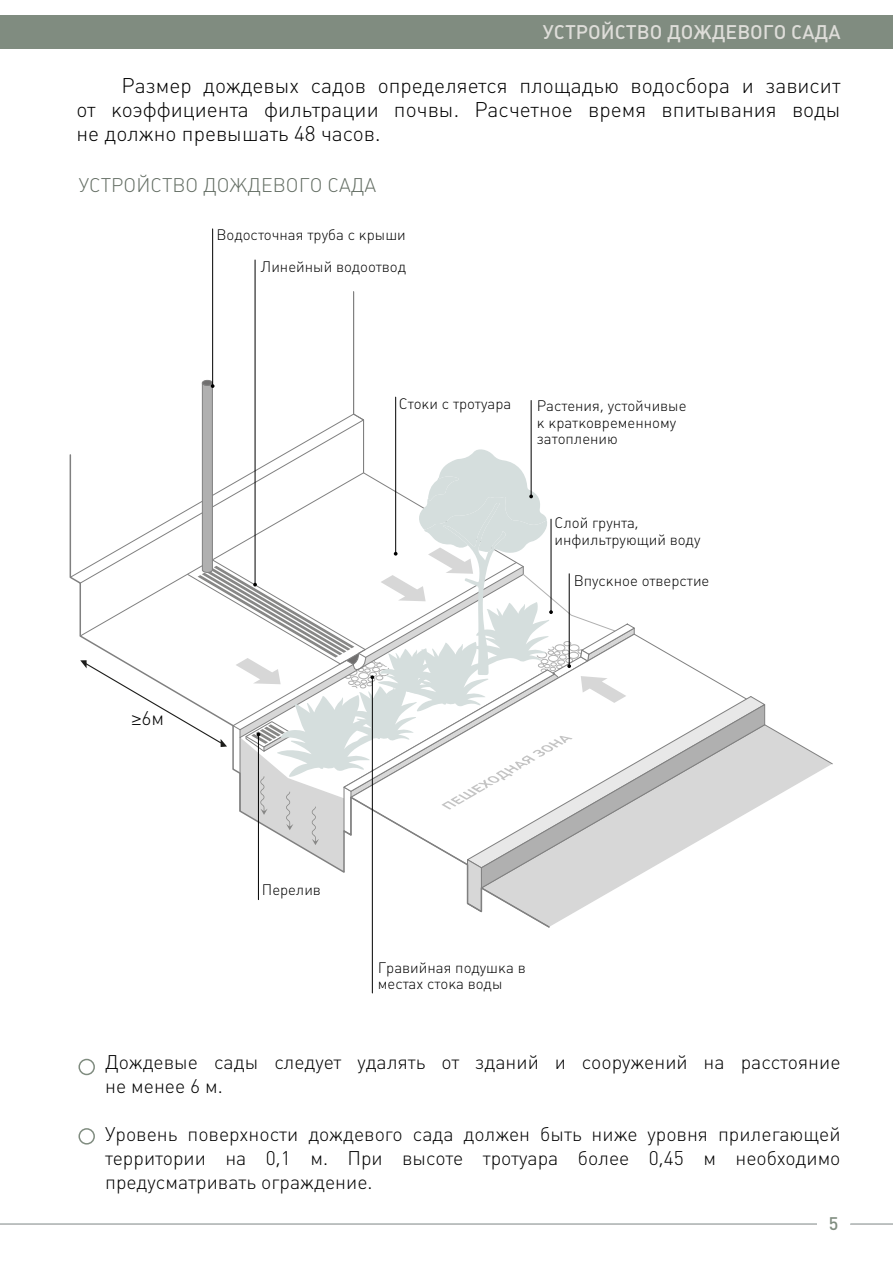
<style>
.page{position:relative;width:893px;height:1263px;background:#fff}
.page>*{position:absolute;margin:0;border:0;box-sizing:border-box;transform-origin:0 0}
.t1{font:21px/24px "Plumb Light C";color:#000;text-align:justify}
.t2{font:19.5px/24px "Plumb Light C";color:#000}
.t3{font:19.5px "Plumb Light C";color:#636d63}
.t4{font:500 19.5px "Plumb";color:#deddd9}
.t5{font:500 18px "Plumb";color:#808d80}
.t6{font:15px/16.5px "Plumb Light C";color:#000}
</style>
<div class="page">
<div style="left:78px;top:1059px;width:17px;height:16px;border:2px solid #808c80;border-radius:50%"></div>
<div style="left:78px;top:1128px;width:17px;height:16px;border:2px solid #808c80;border-radius:50%"></div>
<hr style="left:850px;top:1223px;width:43px;height:2px;background:#c0c0c0">
<hr style="left:0;top:1223px;width:817px;height:2px;background:#c0c0c0">
<div style="left:0;top:15px;width:893px;height:33px;background:#808c80"></div>
<div style="left:202px;top:380px;width:10px;height:5px;background:#bfbfbf;border-radius:50%"></div>
<div style="left:202px;top:380px;width:11px;height:6px;border:1px solid #808080;border-radius:50%"></div>
<svg style="left:551px;top:725px;width:282px;height:201px"></svg>
<svg style="left:716px;top:703px;width:49px;height:186px"></svg>
<hr style="left:372px;top:677px;width:1px;height:316px;background:#000">
<hr style="left:212px;top:229px;width:1px;height:157px;background:#000">
<hr style="left:255px;top:260px;width:1px;height:325px;background:#000">
<svg style="left:80px;top:382px;width:636px;height:530px"></svg>
<p class="t4" style="left:543px;top:21px;width:299px">УСТРОЙСТВО ДОЖДЕВОГО САДА</p>
<p class="t1" style="left:77px;top:74px;width:766px;text-indent:45px">Размер дождевых садов определяется площадью водосбора и зависит от коэффициента фильтрации почвы. Расчетное время впитывания воды не должно превышать 48 часов.</p>
<p class="t3" style="left:79px;top:174px;width:299px">УСТРОЙСТВО ДОЖДЕВОГО САДА</p>
<p class="t6" style="left:217px;top:218px;width:191px;line-height:32.1px;text-align:right">Водосточная труба с крыши<br>Линейный водоотвод</p>
<p class="t2" style="left:132px;top:706px;width:34px">≥6м</p>
<p class="t6" style="left:399px;top:395px;width:114px">Стоки с тротуара</p>
<p class="t6" style="left:537px;top:398px;width:151px">Растения, устойчивые к кратковременному затоплению</p>
<p class="t6" style="left:554px;top:515px;width:147px">Слой грунта, инфильтрующий воду</p>
<p class="t6" style="left:574px;top:572px;width:137px">Впускное отверстие</p>
<p class="t6" style="left:262px;top:882px;width:61px">Перелив</p>
<p class="t6" style="left:378px;top:959px;width:149px">Гравийная подушка в местах стока воды</p>
<p class="t2" style="left:105px;top:1050px;width:737px">Дождевые сады следует удалять от зданий и сооружений на расстояние не менее 6 м.</p>
<p class="t2" style="left:105px;top:1122px;width:737px;text-align:justify">Уровень поверхности дождевого сада должен быть ниже уровня прилегающей территории на 0,1 м. При высоте тротуара более 0,45 м необходимо предусматривать ограждение.</p>
<p class="t5" style="left:829px;top:1213px;width:11px">5</p>
</div>
